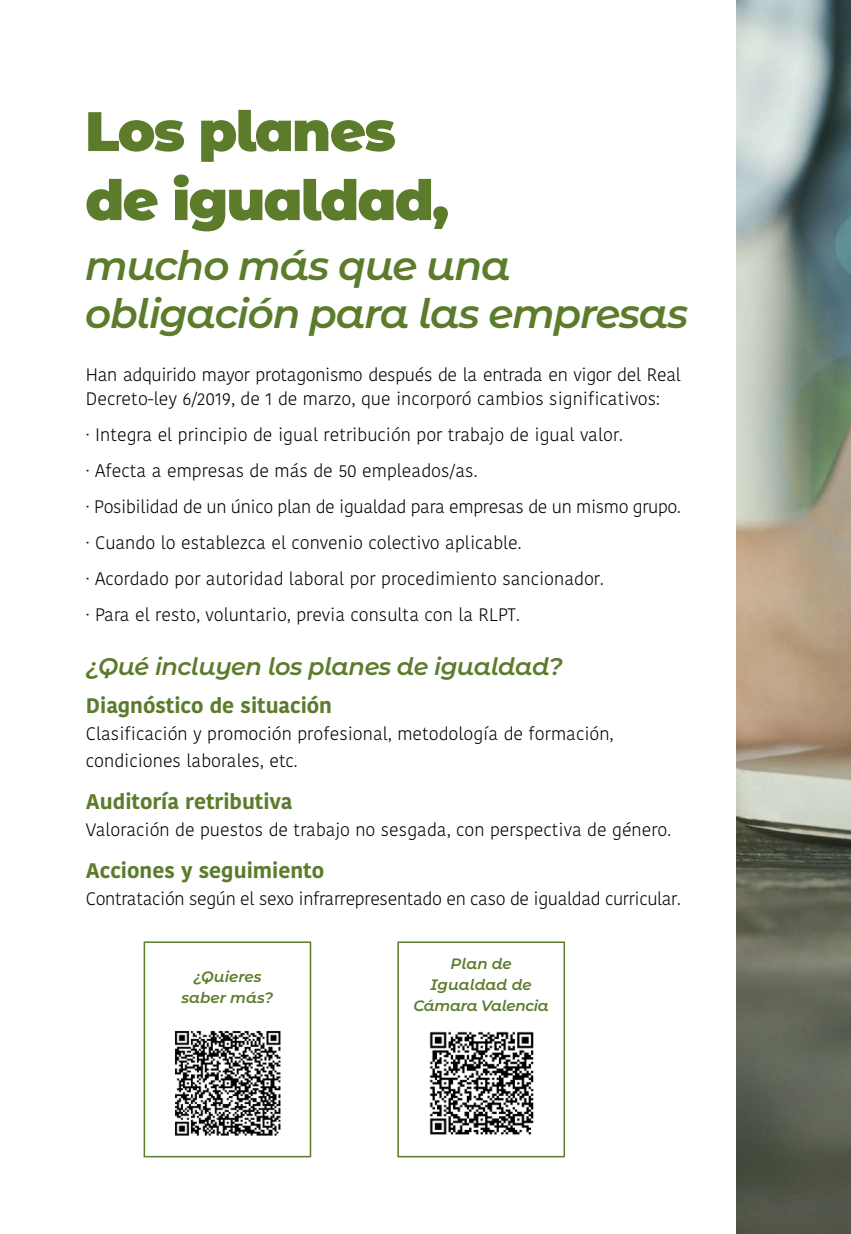
<style>
.page{position:relative;width:851px;height:1234px;background:#fff}
.page>*{position:absolute;margin:0;border:0;box-sizing:border-box;transform-origin:0 0}
.t1{font:900 55.5px/69px "Montserrat Alternates";letter-spacing:-.03em;color:#5c7b2b}
.t2{font:italic 600 40.5px/48px "Montserrat Alternates";letter-spacing:-.03em;color:#5c7b2b}
.t3{font:italic 600 24px "Montserrat Alternates";letter-spacing:-.02em;color:#5c7b2b}
.t4{font:700 21px "Kohinoor Telugu";color:#5c7b2b}
.t5{font:300 18px/36px "Kohinoor Telugu";color:#000001}
.t6{font:300 18px/24px "Kohinoor Telugu";letter-spacing:-.02em;color:#000001}
.t7{font:italic 600 15px/21px "Montserrat Alternates";letter-spacing:-.01em;color:#5c7b2b;text-align:center}
</style>
<div class="page">
<div style="left:397px;top:941px;width:168px;height:216px;background:#fff;border:2px solid #5c7b2b"></div>
<div style="left:144px;top:941px;width:167px;height:216px;background:#fff;border:2px solid #5c7b2b"></div>
<img style="left:429px;top:1031px;width:105px;height:104px">
<img style="left:175px;top:1031px;width:106px;height:105px">
<img style="left:736px;top:0;width:114px;height:1233px">
<h1 class="t1" style="left:85px;top:93px;width:365px">Los planes de igualdad,</h1>
<h2 class="t2" style="left:85px;top:240px;width:604px">mucho más que una obligación para las empresas</h2>
<p class="t6" style="left:86px;top:362px;width:596px">Han adquirido mayor protagonismo después de la entrada en vigor del Real<br>Decreto-ley 6/2019, de 1 de marzo, que incorporó cambios significativos:</p>
<p class="t5" style="left:86px;top:416px;width:596px">· Integra el principio de igual retribución por trabajo de igual valor.<br>· Afecta a empresas de más de 50 empleados/as.<br>· Posibilidad de un único plan de igualdad para empresas de un mismo grupo. · Cuando lo establezca el convenio colectivo aplicable.<br>· Acordado por autoridad laboral por procedimiento sancionador.<br>· Para el resto, voluntario, previa consulta con la RLPT.</p>
<h3 class="t3" style="left:86px;top:649px;width:478px">¿Qué incluyen los planes de igualdad?</h3>
<p class="t4" style="left:86px;top:693px;width:248px">Diagnóstico de situación</p>
<p class="t5" style="left:86px;top:719px;width:529px;line-height:27px">Clasificación y promoción profesional, metodología de formación, condiciones laborales, etc.</p>
<p class="t4" style="left:86px;top:789px;width:208px">Auditoría retributiva</p>
<p class="t5" style="left:86px;top:811px;width:586px">Valoración de puestos de trabajo no sesgada, con perspectiva de género.</p>
<p class="t4" style="left:86px;top:858px;width:240px">Acciones y seguimiento</p>
<p class="t6" style="left:86px;top:886px;width:596px">Contratación según el sexo infrarrepresentado en caso de igualdad curricular.</p>
<p class="t7" style="left:181px;top:964px;width:93px">¿Quieres saber más?</p>
<p class="t7" style="left:413px;top:952px;width:137px">Plan de<br>Igualdad de<br>Cámara Valencia</p>
</div>
